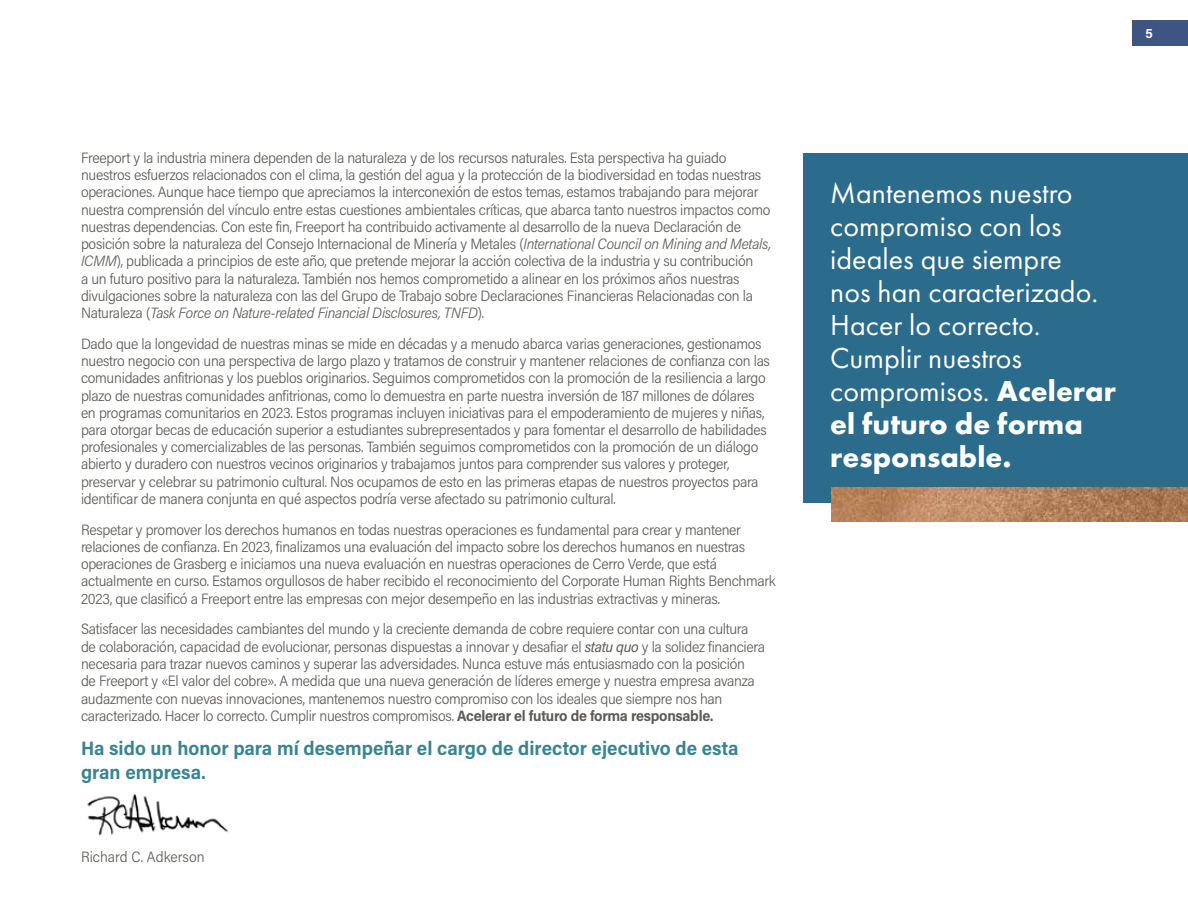
<style>
.page{position:relative;width:1188px;height:918px;background:#fff}
.page>*{position:absolute;margin:0;border:0;box-sizing:border-box;transform-origin:0 0}
.t1{font:30px/33px "Futura PT";color:#fff}
.t2{font:700 19.5px/24px "Acumin Pro Semi Cond";color:#398491}
.t3{font:300 15px/17.2px "Acumin Pro Semi Cond";letter-spacing:-.02em;color:#5d5956}
.t4{font:300 15px "Acumin Pro Semi Cond";color:#5d5956}
.t5{font:700 13.5px "Acumin Pro Semi Cond";color:#fff}
.s1{font-style:italic}
.s2{font-weight:400;font-style:italic}
.s3{font-weight:700}
</style>
<div class="page">
<div style="left:1132px;top:21px;width:56px;height:25px;background:#3e5583"></div>
<img style="left:87px;top:794px;width:142px;height:42px">
<div style="left:803px;top:153px;width:385px;height:350px;background:#2b6b8b"></div>
<img style="left:832px;top:487px;width:356px;height:35px">
<p class="t3" style="left:81px;top:148px;width:692px">Freeport y la industria minera dependen de la naturaleza y de los recursos naturales. Esta perspectiva ha guiado nuestros esfuerzos relacionados con el clima, la gestión del agua y la protección de la biodiversidad en todas nuestras operaciones. Aunque hace tiempo que apreciamos la interconexión de estos temas, estamos trabajando para mejorar nuestra comprensión del vínculo entre estas cuestiones ambientales críticas, que abarca tanto nuestros impactos como nuestras dependencias. Con este fin, Freeport ha contribuido activamente al desarrollo de la nueva Declaración de posición sobre la naturaleza del Consejo Internacional de Minería y Metales (<span class="s1">International Council on Mining and Metals, ICMM</span>), publicada a principios de este año, que pretende mejorar la acción colectiva de la industria y su contribución<br>a un futuro positivo para la naturaleza. También nos hemos comprometido a alinear en los próximos años nuestras divulgaciones sobre la naturaleza con las del Grupo de Trabajo sobre Declaraciones Financieras Relacionadas con la Naturaleza (<span class="s1">Task Force on Nature-related Financial Disclosures, TNFD</span>).</p>
<p class="t3" style="left:81px;top:334px;width:691px">Dado que la longevidad de nuestras minas se mide en décadas y a menudo abarca varias generaciones, gestionamos nuestro negocio con una perspectiva de largo plazo y tratamos de construir y mantener relaciones de confianza con las comunidades anfitrionas y los pueblos originarios. Seguimos comprometidos con la promoción de la resiliencia a largo plazo de nuestras comunidades anfitrionas, como lo demuestra en parte nuestra inversión de 187 millones de dólares en programas comunitarios en 2023. Estos programas incluyen iniciativas para el empoderamiento de mujeres y niñas, para otorgar becas de educación superior a estudiantes subrepresentados y para fomentar el desarrollo de habilidades profesionales y comercializables de las personas. También seguimos comprometidos con la promoción de un diálogo abierto y duradero con nuestros vecinos originarios y trabajamos juntos para comprender sus valores y proteger, preservar y celebrar su patrimonio cultural. Nos ocupamos de esto en las primeras etapas de nuestros proyectos para identificar de manera conjunta en qué aspectos podría verse afectado su patrimonio cultural.</p>
<p class="t3" style="left:81px;top:520px;width:696px">Respetar y promover los derechos humanos en todas nuestras operaciones es fundamental para crear y mantener relaciones de confianza. En 2023, finalizamos una evaluación del impacto sobre los derechos humanos en nuestras operaciones de Grasberg e iniciamos una nueva evaluación en nuestras operaciones de Cerro Verde, que está actualmente en curso. Estamos orgullosos de haber recibido el reconocimiento del Corporate Human Rights Benchmark 2023, que clasificó a Freeport entre las empresas con mejor desempeño en las industrias extractivas y mineras.</p>
<p class="t3" style="left:81px;top:620px;width:686px">Satisfacer las necesidades cambiantes del mundo y la creciente demanda de cobre requiere contar con una cultura de colaboración, capacidad de evolucionar, personas dispuestas a innovar y desafiar el <span class="s2">statu quo</span> y la solidez financiera necesaria para trazar nuevos caminos y superar las adversidades. Nunca estuve más entusiasmado con la posición<br>de Freeport y «El valor del cobre». A medida que una nueva generación de líderes emerge y nuestra empresa avanza audazmente con nuevas innovaciones, mantenemos nuestro compromiso con los ideales que siempre nos han caracterizado. Hacer lo correcto. Cumplir nuestros compromisos. <span class="s3">Acelerar el futuro de forma responsable.</span></p>
<h2 class="t2" style="left:81px;top:736px;width:659px">Ha sido un honor para mí desempeñar el cargo de director ejecutivo de esta gran empresa.</h2>
<p class="t4" style="left:81px;top:846px;width:125px">Richard C. Adkerson</p>
<p class="t5" style="left:1145px;top:24px;width:9px">5</p>
<h1 class="t1" style="left:830px;top:176px;width:287px">Mantenemos nuestro compromiso con los ideales que siempre<br>nos han caracterizado.<br>Hacer lo correcto.<br>Cumplir nuestros compromisos. <span class="s3">Acelerar el futuro de forma responsable.</span></h1>
</div>
